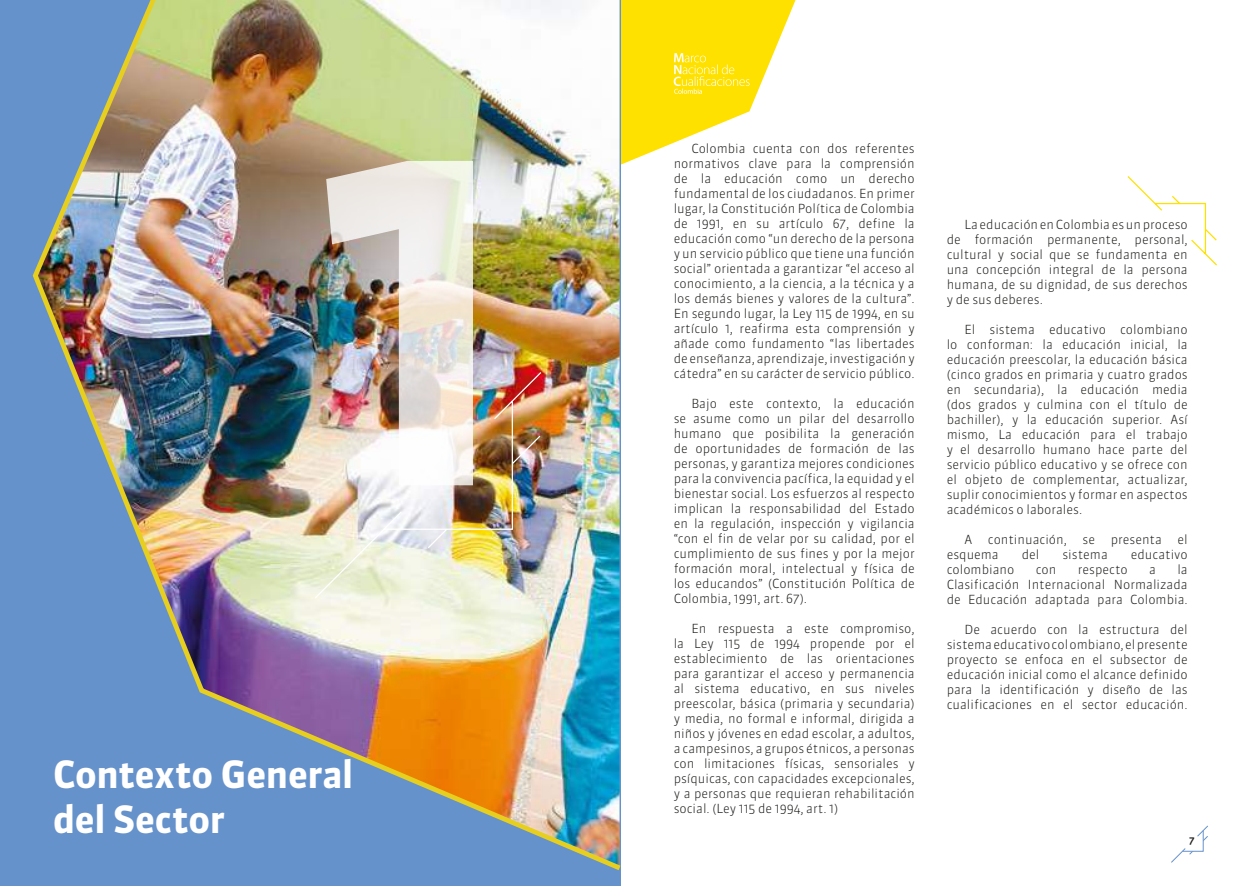
<style>
.page{position:relative;width:1241px;height:886px;background:#fff}
.page>*{position:absolute;margin:0;border:0;box-sizing:border-box;transform-origin:0 0}
.t1{font:700 37.5px/45px "Sanuk";letter-spacing:-.01em;color:#fff}
.t2{font:300 12.5px/15px "Sanuk";color:#1d1d1b;text-align:justify}
.t3{font:500 10px "Sanuk";color:#1d1d1b}
</style>
<div class="page">
<svg style="left:1171px;top:825px;width:37px;height:38px"></svg>
<svg style="left:625px;top:0;width:171px;height:163px"></svg>
<svg style="left:1127px;top:176px;width:90px;height:90px"></svg>
<div style="left:0;top:0;width:620px;height:886px;background:#6692cb"></div>
<img style="left:32px;top:0;width:593px;height:874px">
<img style="left:313px;top:371px;width:229px;height:229px">
<img style="left:326px;top:161px;width:147px;height:324px">
<h1 class="t1" style="left:53px;top:752px;width:302px">Contexto General del Sector</h1>
<p class="t2" style="left:673px;top:141px;width:242px;text-indent:18px">Colombia cuenta con dos referentes normativos clave para la comprensión de la educación como un derecho fundamental de los ciudadanos. En primer lugar, la Constitución Política de Colombia de 1991, en su artículo 67, define la educación como “un derecho de la persona y un servicio público que tiene una función social” orientada a garantizar “el acceso al conocimiento, a la ciencia, a la técnica y a los demás bienes y valores de la cultura”.<br>En segundo lugar, la Ley 115 de 1994, en su artículo 1, reafirma esta comprensión y añade como fundamento “las libertades de enseñanza, aprendizaje, investigación y cátedra” en su carácter de servicio público.</p>
<p class="t2" style="left:673px;top:396px;width:242px;text-indent:18px">Bajo este contexto, la educación se asume como un pilar del desarrollo humano que posibilita la generación de oportunidades de formación de las personas, y garantiza mejores condiciones para la convivencia pacífica, la equidad y el bienestar social. Los esfuerzos al respecto implican la responsabilidad del Estado en la regulación, inspección y vigilancia “con el fin de velar por su calidad, por el cumplimiento de sus fines y por la mejor formación moral, intelectual y física de los educandos” (Constitución Política de Colombia, 1991, art. 67).</p>
<p class="t2" style="left:673px;top:621px;width:242px;text-indent:18px">En respuesta a este compromiso, la Ley 115 de 1994 propende por el establecimiento de las orientaciones para garantizar el acceso y permanencia al sistema educativo, en sus niveles preescolar, básica (primaria y secundaria) y media, no formal e informal, dirigida a niños y jóvenes en edad escolar, a adultos, a campesinos, a grupos étnicos, a personas con limitaciones físicas, sensoriales y psíquicas, con capacidades excepcionales, y a personas que requieran rehabilitación social. (Ley 115 de 1994, art. 1)</p>
<p class="t2" style="left:946px;top:217px;width:242px;text-indent:18px">La educación en Colombia es un proceso de formación permanente, personal, cultural y social que se fundamenta en una concepción integral de la persona humana, de su dignidad, de sus derechos y de sus deberes.</p>
<p class="t2" style="left:946px;top:322px;width:242px;text-indent:18px">El sistema educativo colombiano lo conforman: la educación inicial, la educación preescolar, la educación básica (cinco grados en primaria y cuatro grados en secundaria), la educación media (dos grados y culmina con el título de bachiller), y la educación superior. Así mismo, La educación para el trabajo y el desarrollo humano hace parte del servicio público educativo y se ofrece con el objeto de complementar, actualizar, suplir conocimientos y formar en aspectos académicos o laborales.</p>
<p class="t2" style="left:946px;top:532px;width:242px;text-indent:18px">A continuación, se presenta el esquema</p>
<p class="t2" style="left:1021px;top:547px;width:19px">del</p>
<p class="t2" style="left:1062px;top:547px;width:47px">sistema</p>
<p class="t2" style="left:1130px;top:547px;width:58px">educativo</p>
<p class="t2" style="left:946px;top:562px;width:242px;text-indent:231px">la Clasificación Internacional Normalizada de Educación adaptada para Colombia.</p>
<p class="t2" style="left:946px;top:622px;width:242px;text-indent:18px">De acuerdo con la estructura del sistema educativo col ombiano, el presente proyecto se enfoca en el subsector de educación inicial como el alcance definido para la identificación y diseño de las cualificaciones en el sector educación.</p>
<p class="t2" style="left:946px;top:562px;width:69px">colombiano</p>
<p class="t2" style="left:1035px;top:562px;width:22px">con</p>
<p class="t2" style="left:1077px;top:562px;width:51px">respecto</p>
<p class="t2" style="left:1148px;top:562px;width:8px">a</p>
<p class="t3" style="left:1188px;top:834px;width:7px">7</p>
</div>
